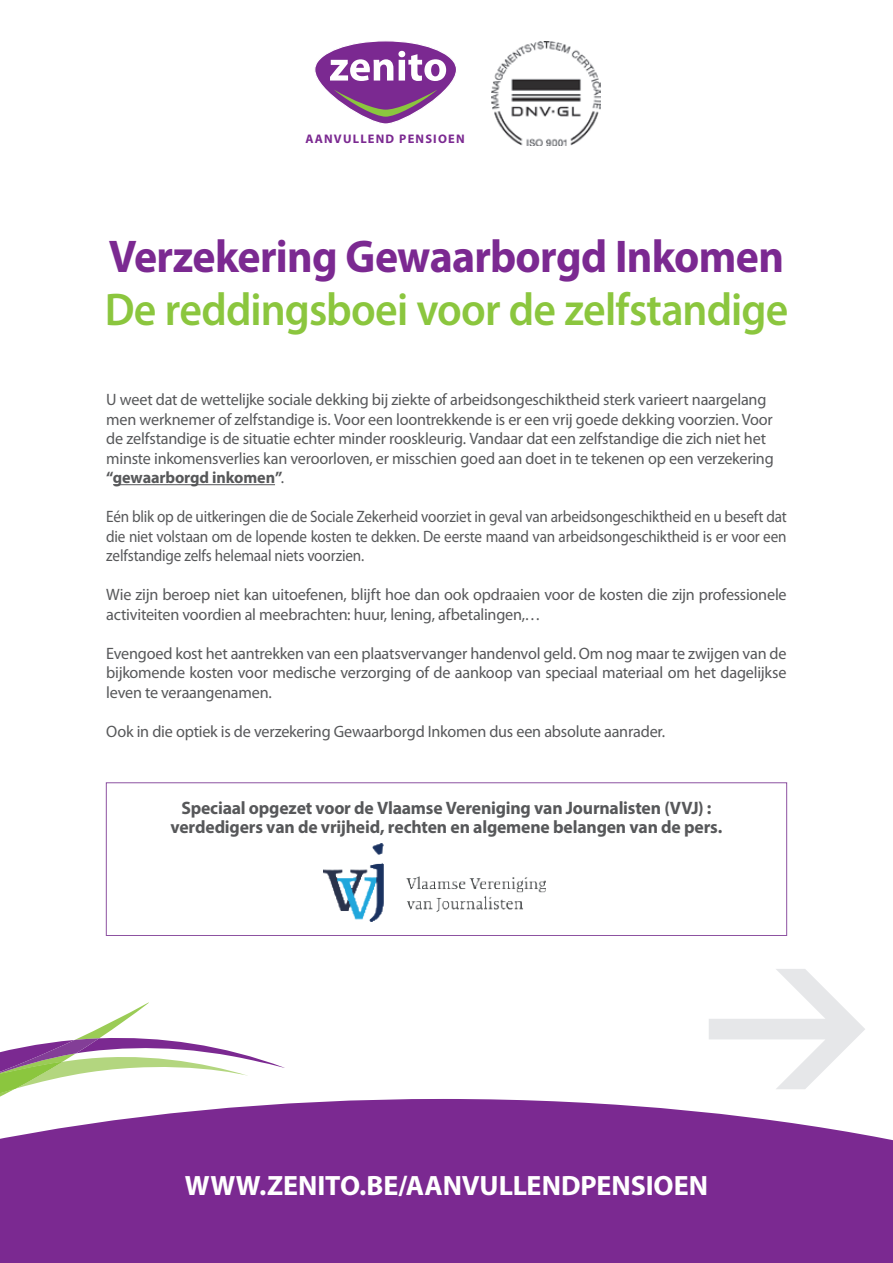
<style>
.page{position:relative;width:893px;height:1263px;background:#fff}
.page>*{position:absolute;margin:0;border:0;box-sizing:border-box;transform-origin:0 0}
.t1{font:600 46.05px "Myriad Pro";letter-spacing:-.02em;color:#8bc63e;scale:.95 1}
.t2{font:700 46.05px "Myriad Pro";letter-spacing:-.015em;color:#7b2991;scale:.95 1}
.t3{font:700 28.05px "Myriad Pro";color:#fff}
.t4{font:700 18px/19.5px "Myriad Pro";letter-spacing:-.01em;color:#57585a;text-align:center}
.t5{font:16.5px/19.5px "Myriad Pro";letter-spacing:-.015em;color:#57585a}
.t6{font:16.5px/19.5px "Myriad Pro";letter-spacing:-.015em;color:#57585a;text-align:justify;scale:.92 1}
.t7{font:700 12.45px "Myriad Pro";letter-spacing:.095em;color:#7b2991}
.s1{font-weight:700}
</style>
<div class="page">
<div style="left:0;top:1099px;width:892px;height:164px;background:#7b2991"></div>
<svg style="left:0;top:1002px;width:285px;height:114px"></svg>
<hr style="left:113px;top:484px;width:162px;height:1px;background:#57585a">
<div style="left:106px;top:782px;width:681px;height:154px;border:1px solid #8d52a1"></div>
<img style="left:324px;top:844px;width:221px;height:77px">
<svg style="left:709px;top:969px;width:156px;height:120px"></svg>
<svg style="left:315px;top:41px;width:141px;height:83px"></svg>
<img style="left:491px;top:41px;width:110px;height:104px">
<p class="t7" style="left:305px;top:131px;width:161px">AANVULLEND PENSIOEN</p>
<h1 class="t2" style="left:109px;top:226px;width:712px">Verzekering Gewaarborgd Inkomen</h1>
<h1 class="t1" style="left:105px;top:284px;width:721px">De reddingsboei voor de zelfstandige</h1>
<p class="t5" style="left:106px;top:390px;width:669px">U weet dat de wettelijke sociale dekking bij ziekte of arbeidsongeschiktheid sterk varieert naargelang men werknemer of zelfstandige is. Voor een loontrekkende is er een vrij goede dekking voorzien. Voor de zelfstandige is de situatie echter minder rooskleurig. Vandaar dat een zelfstandige die zich niet het minste inkomensverlies kan veroorloven, er misschien goed aan doet in te tekenen op een verzekering <span class="s1">“gewaarborgd inkomen”</span>.</p>
<p class="t6" style="left:106px;top:507px;width:741px">Eén blik op de uitkeringen die de Sociale Zekerheid voorziet in geval van arbeidsongeschiktheid en u beseft dat die niet volstaan om de lopende kosten te dekken. De eerste maand van arbeidsongeschiktheid is er voor een zelfstandige zelfs helemaal niets voorzien.</p>
<p class="t5" style="left:106px;top:585px;width:682px">Wie zijn beroep niet kan uitoefenen, blijft hoe dan ook opdraaien voor de kosten die zijn professionele activiteiten voordien al meebrachten: huur, lening, afbetalingen,…</p>
<p class="t5" style="left:106px;top:644px;width:682px;text-align:justify">Evengoed kost het aantrekken van een plaatsvervanger handenvol geld. Om nog maar te zwijgen van de bijkomende kosten voor medische verzorging of de aankoop van speciaal materiaal om het dagelijkse leven te veraangenamen.</p>
<p class="t5" style="left:106px;top:722px;width:560px">Ook in die optiek is de verzekering Gewaarborgd Inkomen dus een absolute aanrader.</p>
<p class="t4" style="left:171px;top:797px;width:553px">Speciaal opgezet voor de Vlaamse Vereniging van Journalisten (VVJ) : verdedigers van de vrijheid, rechten en algemene belangen van de pers.</p>
<h2 class="t3" style="left:185px;top:1167px;width:525px">WWW.ZENITO.BE/AANVULLENDPENSIOEN</h2>
</div>
